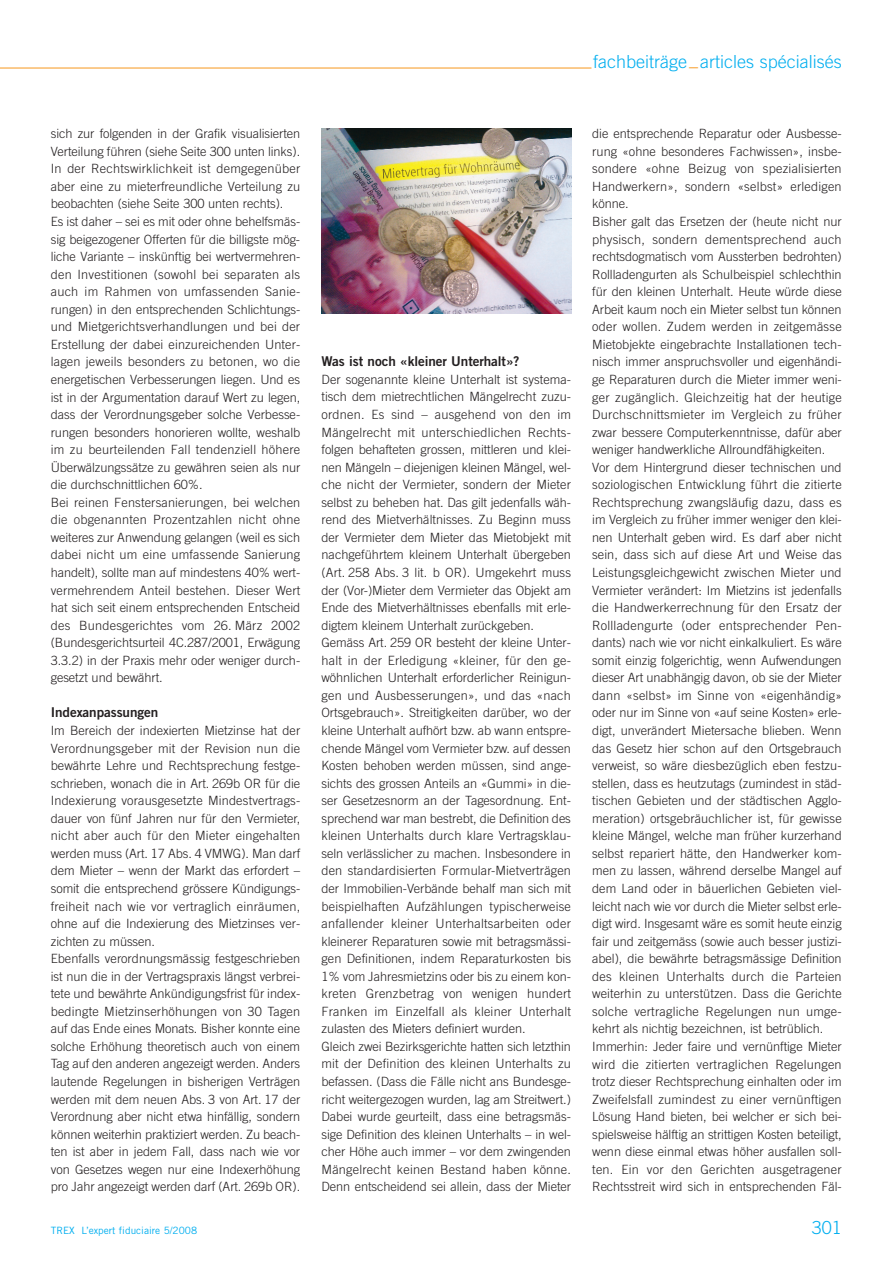
<style>
.page{position:relative;width:893px;height:1263px;background:#fff}
.page>*{position:absolute;margin:0;border:0;box-sizing:border-box;transform-origin:0 0}
.t1{font:300 18px "Trade Gothic";color:#00aeef}
.t2{font:13.5px "Trade Gothic Bold Two";letter-spacing:-.005em;color:#231f20}
.t3{font:300 12.75px/17.5px "Trade Gothic";letter-spacing:-.005em;color:#231f20}
.t4{font:10.05px "Trade Gothic";color:#00aeef}
.s1{color:#f7971d}
</style>
<div class="page">
<img style="left:0;top:67px;width:592px;height:247px">
<h1 class="t1" style="left:593px;top:55px;width:250px">fachbeiträge<span class="s1">_</span>articles spécialisés</h1>
<p class="t3" style="left:51px;top:126px;width:251px">sich zur folgenden in der Grafik visualisierten Verteilung führen (siehe Seite 300 unten links).<br>In der Rechtswirklichkeit ist demgegenüber aber eine zu mieterfreundliche Verteilung zu beobachten (siehe Seite 300 unten rechts).<br>Es ist daher – sei es mit oder ohne behelfsmäs&shy;sig beigezogener Offerten für die billigste mög&shy;liche Variante – inskünftig bei wertvermehren&shy;den Investitionen (sowohl bei separaten als auch im Rahmen von umfassenden Sanie&shy;rungen) in den entsprechenden Schlichtungs&shy;und Mietgerichtsverhandlungen und bei der Erstellung der dabei einzureichenden Unter&shy;lagen jeweils besonders zu betonen, wo die energetischen Verbesserungen liegen. Und es ist in der Argumentation darauf Wert zu legen, dass der Verordnungsgeber solche Verbesse&shy;rungen besonders honorieren wollte, weshalb im zu beurteilenden Fall tendenziell höhere Überwälzungssätze zu gewähren seien als nur die durchschnittlichen 60%.<br>Bei reinen Fenstersanierungen, bei welchen die obgenannten Prozentzahlen nicht ohne weiteres zur Anwendung gelangen (weil es sich dabei nicht um eine umfassende Sanierung handelt), sollte man auf mindestens 40% wert&shy;vermehrendem Anteil bestehen. Dieser Wert hat sich seit einem entsprechenden Entscheid des Bundesgerichtes vom 26. März 2002 (Bundesgerichtsurteil 4C.287/2001, Erwägung 3.3.2) in der Praxis mehr oder weniger durch&shy;gesetzt und bewährt.</p>
<p class="t2" style="left:51px;top:708px;width:109px">Indexanpassungen</p>
<p class="t3" style="left:51px;top:723px;width:251px">Im Bereich der indexierten Mietzinse hat der Verordnungsgeber mit der Revision nun die bewährte Lehre und Rechtsprechung festge&shy;schrieben, wonach die in Art. 269b OR für die Indexierung vorausgesetzte Mindestvertrags&shy;dauer von fünf Jahren nur für den Vermieter, nicht aber auch für den Mieter eingehalten werden muss (Art. 17 Abs. 4 VMWG). Man darf dem Mieter – wenn der Markt das erfordert – somit die entsprechend grössere Kündigungs&shy;freiheit nach wie vor vertraglich einräumen, ohne auf die Indexierung des Mietzinses ver&shy;zichten zu müssen.<br>Ebenfalls verordnungsmässig festgeschrieben ist nun die in der Vertragspraxis längst verbrei&shy;tete und bewährte Ankündigungsfrist für index&shy;bedingte Mietzinserhöhungen von 30 Tagen auf das Ende eines Monats. Bisher konnte eine solche Erhöhung theoretisch auch von einem Tag auf den anderen angezeigt werden. Anders lautende Regelungen in bisherigen Verträgen werden mit dem neuen Abs. 3 von Art. 17 der Verordnung aber nicht etwa hinfällig, sondern können weiterhin praktiziert werden. Zu beach&shy;ten ist aber in jedem Fall, dass nach wie vor von Gesetzes wegen nur eine Indexerhöhung pro Jahr angezeigt werden darf (Art. 269b OR).</p>
<p class="t2" style="left:321px;top:357px;width:199px">Was ist noch «kleiner Unterhalt»?</p>
<p class="t3" style="left:321px;top:372px;width:251px">Der sogenannte kleine Unterhalt ist systema&shy;tisch dem mietrechtlichen Mängelrecht zuzu&shy;ordnen. Es sind – ausgehend von den im Mängelrecht mit unterschiedlichen Rechts&shy;folgen behafteten grossen, mittleren und klei&shy;nen Mängeln – diejenigen kleinen Mängel, wel&shy;che nicht der Vermieter, sondern der Mieter selbst zu beheben hat. Das gilt jedenfalls wäh&shy;rend des Mietverhältnisses. Zu Beginn muss der Vermieter dem Mieter das Mietobjekt mit nachgeführtem kleinem Unterhalt übergeben (Art. 258 Abs. 3 lit. b OR). Umgekehrt muss der (Vor-)Mieter dem Vermieter das Objekt am Ende des Mietverhältnisses ebenfalls mit erle&shy;digtem kleinem Unterhalt zurückgeben.<br>Gemäss Art. 259 OR besteht der kleine Unter&shy;halt in der Erledigung «kleiner, für den ge&shy;wöhnlichen Unterhalt erforderlicher Reinigun&shy;gen und Ausbesserungen», und das «nach Ortsgebrauch». Streitigkeiten darüber, wo der kleine Unterhalt aufhört bzw. ab wann entspre&shy;chende Mängel vom Vermieter bzw. auf dessen Kosten behoben werden müssen, sind ange&shy;sichts des grossen Anteils an «Gummi» in die&shy;ser Gesetzesnorm an der Tagesordnung. Ent&shy;sprechend war man bestrebt, die Definition des kleinen Unterhalts durch klare Vertragsklau&shy;seln verlässlicher zu machen. Insbesondere in den standardisierten Formular-Mietverträgen der Immobilien-Verbände behalf man sich mit beispielhaften Aufzählungen typischerweise anfallender kleiner Unterhaltsarbeiten oder kleinerer Reparaturen sowie mit betragsmässi&shy;gen Definitionen, indem Reparaturkosten bis 1% vom Jahresmietzins oder bis zu einem kon&shy;kreten Grenzbetrag von wenigen hundert Franken im Einzelfall als kleiner Unterhalt zulasten des Mieters definiert wurden.<br>Gleich zwei Bezirksgerichte hatten sich letzthin mit der Definition des kleinen Unterhalts zu befassen. (Dass die Fälle nicht ans Bundesge&shy;richt weitergezogen wurden, lag am Streitwert.)<br>Dabei wurde geurteilt, dass eine betragsmäs&shy;sige Definition des kleinen Unterhalts – in wel&shy;cher Höhe auch immer – vor dem zwingenden Mängelrecht keinen Bestand haben könne.<br>Denn entscheidend sei allein, dass der Mieter</p>
<p class="t3" style="left:592px;top:126px;width:251px">die entsprechende Reparatur oder Ausbesse&shy;rung «ohne besonderes Fachwissen», insbe&shy;sondere «ohne Beizug von spezialisierten Handwerkern», sondern «selbst» erledigen könne.<br>Bisher galt das Ersetzen der (heute nicht nur physisch, sondern dementsprechend auch rechtsdogmatisch vom Aussterben bedrohten)<br>Rollladengurten als Schulbeispiel schlechthin für den kleinen Unterhalt. Heute würde diese Arbeit kaum noch ein Mieter selbst tun können oder wollen. Zudem werden in zeitgemässe Mietobjekte eingebrachte Installationen tech&shy;nisch immer anspruchsvoller und eigenhändi&shy;ge Reparaturen durch die Mieter immer weni&shy;ger zugänglich. Gleichzeitig hat der heutige Durchschnittsmieter im Vergleich zu früher zwar bessere Computerkenntnisse, dafür aber weniger handwerkliche Allroundfähigkeiten.<br>Vor dem Hintergrund dieser technischen und soziologischen Entwicklung führt die zitierte Rechtsprechung zwangsläufig dazu, dass es im Vergleich zu früher immer weniger den klei&shy;nen Unterhalt geben wird. Es darf aber nicht sein, dass sich auf diese Art und Weise das Leistungsgleichgewicht zwischen Mieter und Vermieter verändert: Im Mietzins ist jedenfalls die Handwerkerrechnung für den Ersatz der Rollladengurte (oder entsprechender Pen&shy;dants) nach wie vor nicht einkalkuliert. Es wäre somit einzig folgerichtig, wenn Aufwendungen dieser Art unabhängig davon, ob sie der Mieter dann «selbst» im Sinne von «eigenhändig» oder nur im Sinne von «auf seine Kosten» erle&shy;digt, unverändert Mietersache blieben. Wenn das Gesetz hier schon auf den Ortsgebrauch verweist, so wäre diesbezüglich eben festzu&shy;stellen, dass es heutzutags (zumindest in städ&shy;tischen Gebieten und der städtischen Agglo&shy;meration) ortsgebräuchlicher ist, für gewisse kleine Mängel, welche man früher kurzerhand selbst repariert hätte, den Handwerker kom&shy;men zu lassen, während derselbe Mangel auf dem Land oder in bäuerlichen Gebieten viel&shy;leicht nach wie vor durch die Mieter selbst erle&shy;digt wird. Insgesamt wäre es somit heute einzig fair und zeitgemäss (sowie auch besser justizi&shy;abel), die bewährte betragsmässige Definition des kleinen Unterhalts durch die Parteien weiterhin zu unterstützen. Dass die Gerichte solche vertragliche Regelungen nun umge&shy;kehrt als nichtig bezeichnen, ist betrüblich.<br>Immerhin: Jeder faire und vernünftige Mieter wird die zitierten vertraglichen Regelungen trotz dieser Rechtsprechung einhalten oder im Zweifelsfall zumindest zu einer vernünftigen Lösung Hand bieten, bei welcher er sich bei&shy;spielsweise hälftig an strittigen Kosten beteiligt, wenn diese einmal etwas höher ausfallen soll&shy;ten. Ein vor den Gerichten ausgetragener Rechtsstreit wird sich in entsprechenden Fäl-</p>
<p class="t4" style="left:51px;top:1227px;width:148px">TREX L’expert fiduciaire 5/2008</p>
<h1 class="t1" style="left:812px;top:1221px;width:32px">301</h1>
</div>
